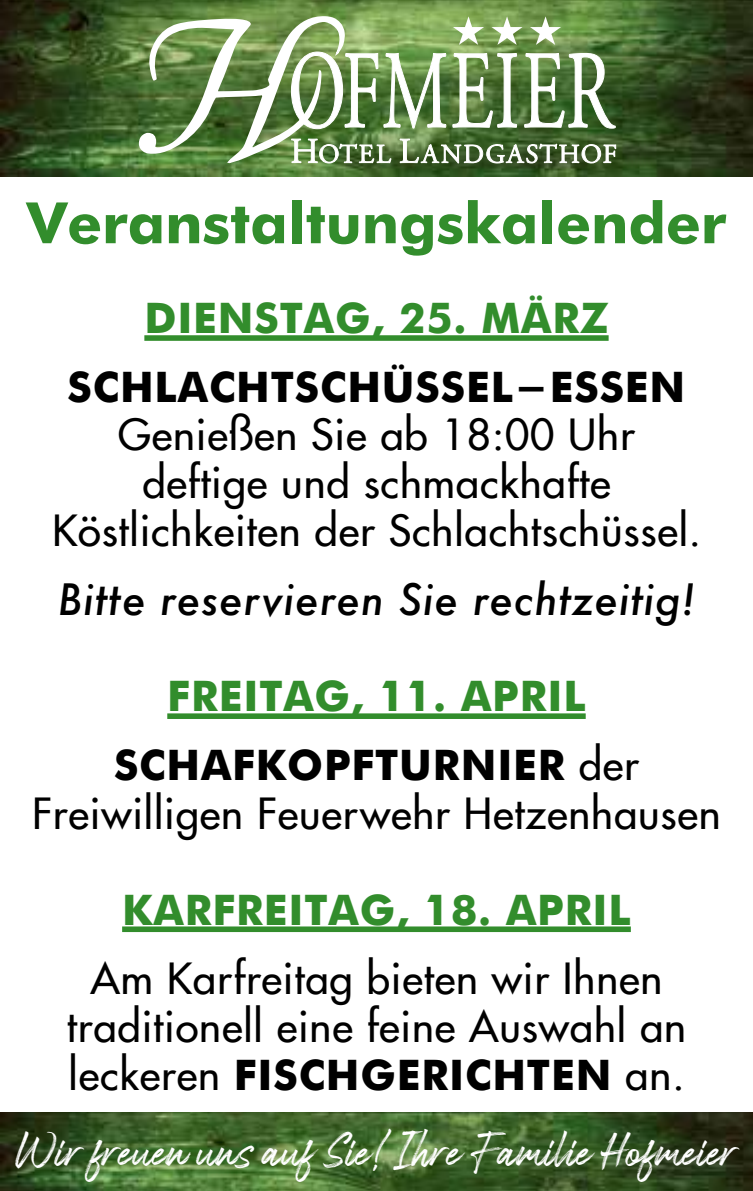
<style>
.page{position:relative;width:753px;height:1191px;background:#fff}
.page>*{position:absolute;margin:0;border:0;box-sizing:border-box;transform-origin:0 0}
.t1{font:700 57px "Futura";color:#328d2c}
.t2{font:500 42px/48px "Futura";letter-spacing:.02em;color:#000;text-align:center}
.t3{font:700 42px/69px "Futura";letter-spacing:.02em;color:#328d2c;text-align:center}
.t4{font:italic 500 42px "Futura";letter-spacing:.02em;color:#000}
.t5{font:700 42px "Futura";letter-spacing:.02em;color:#000}
.t6{font:34.5px "Espander";color:#fff}
.s1{color:#000}
.s2{font-weight:500;color:#000}
.s3{font-weight:700}
</style>
<div class="page">
<img style="left:0;top:1112px;width:753px;height:79px">
<img style="left:0;top:0;width:753px;height:176px">
<div style="left:144px;top:335px;width:464px;height:6px;background:#328d2c"></div>
<div style="left:167px;top:713px;width:418px;height:6px;background:#328d2c"></div>
<div style="left:122px;top:926px;width:509px;height:6px;background:#328d2c"></div>
<svg style="left:137px;top:16px;width:479px;height:148px"></svg>
<h1 class="t1" style="left:27px;top:181px;width:701px">Veranstaltungskalender</h1>
<p class="t3" style="left:144px;top:281px;width:466px">DIENSTAG, 25. MÄRZ</p>
<p class="t5" style="left:68px;top:356px;width:619px">SCHLACHTSCHÜSSEL-ESSEN</p>
<p class="t2" style="left:52px;top:411px;width:650px">Genießen Sie ab 18:00 Uhr deftige und schmackhafte<br>Köstlichkeiten der Schlachtschüssel.</p>
<p class="t4" style="left:58px;top:571px;width:638px">Bitte reservieren Sie rechtzeitig!</p>
<p class="t3" style="left:114px;top:659px;width:526px">FREITAG, 11. APRIL<br><span class="s1">SCHAFKOPFTURNIER</span> <span class="s2">der</span></p>
<p class="t2" style="left:32px;top:789px;width:690px">Freiwilligen Feuerwehr Hetzenhausen</p>
<p class="t3" style="left:122px;top:872px;width:510px">KARFREITAG, 18. APRIL</p>
<p class="t2" style="left:67px;top:954px;width:621px">Am Karfreitag bieten wir Ihnen traditionell eine feine Auswahl an leckeren <span class="s3">FISCHGERICHTEN</span> an.</p>
<p class="t6" style="left:15px;top:1133px;width:723px">Wir freuen uns auf Sie! Ihre Familie Hofmeier</p>
</div>
